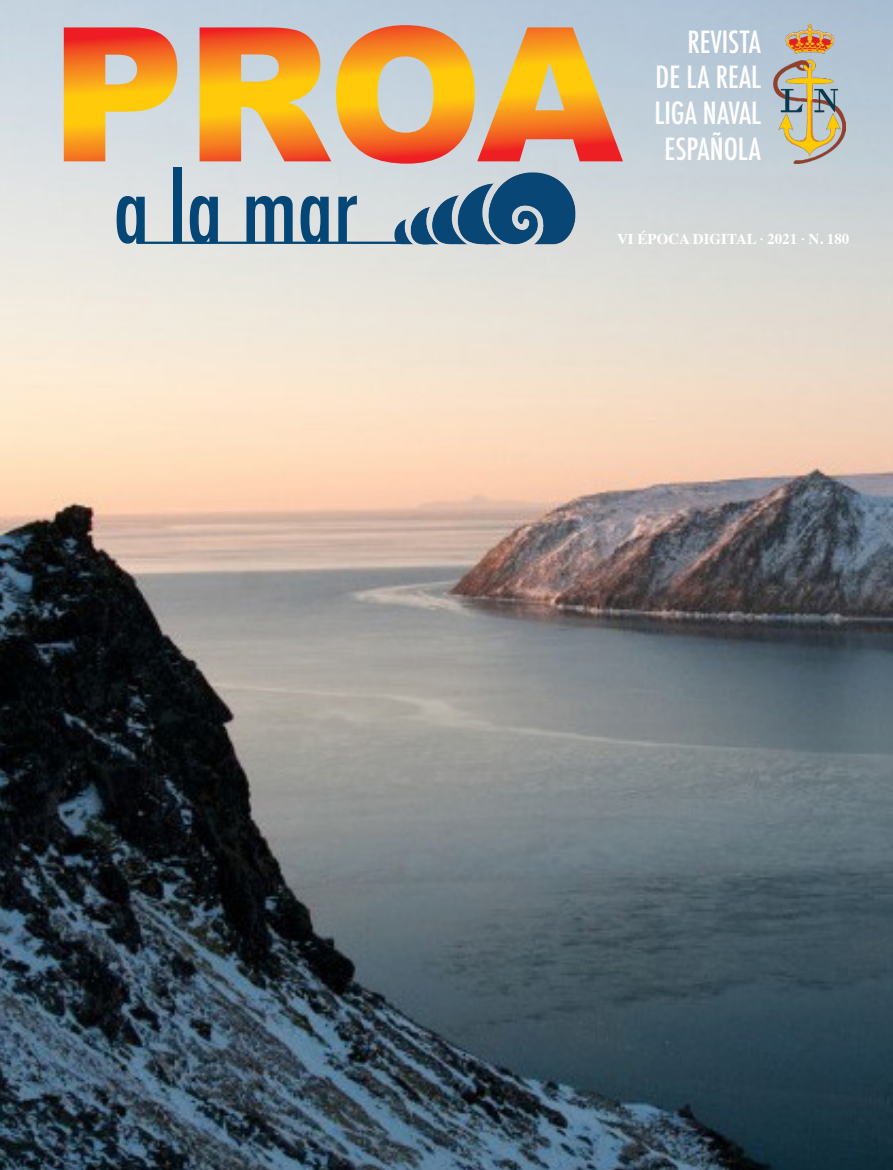
<style>
.page{position:relative;width:893px;height:1170px;background:#fff}
.page>*{position:absolute;margin:0;border:0;box-sizing:border-box;transform-origin:0 0}
.t1{font:500 condensed 91.35px "Futura";color:#044676}
.t2{font:500 condensed 29.7px/35.7px "Futura";color:#fff;text-align:right}
.t3{font:700 15px "Times";color:#fff}
</style>
<div class="page">
<img style="left:0;top:0;width:893px;height:1169px">
<svg style="left:64px;top:25px;width:559px;height:139px;background:#e3a969"></svg>
<img style="left:384px;top:166px;width:202px;height:78px">
<hr style="left:137px;top:241px;width:267px;height:3px;background:#044676">
<img style="left:773px;top:24px;width:72px;height:140px">
<h1 class="t1" style="left:114px;top:153px;width:246px">a la mar</h1>
<p class="t2" style="left:655px;top:23px;width:108px">REVISTA<br>DE LA REAL<br>LIGA NAVAL<br>ESPAÑOLA</p>
<p class="t3" style="left:617px;top:233px;width:234px">VI ÉPOCA DIGITAL · 2021 · N. 180</p>
</div>
